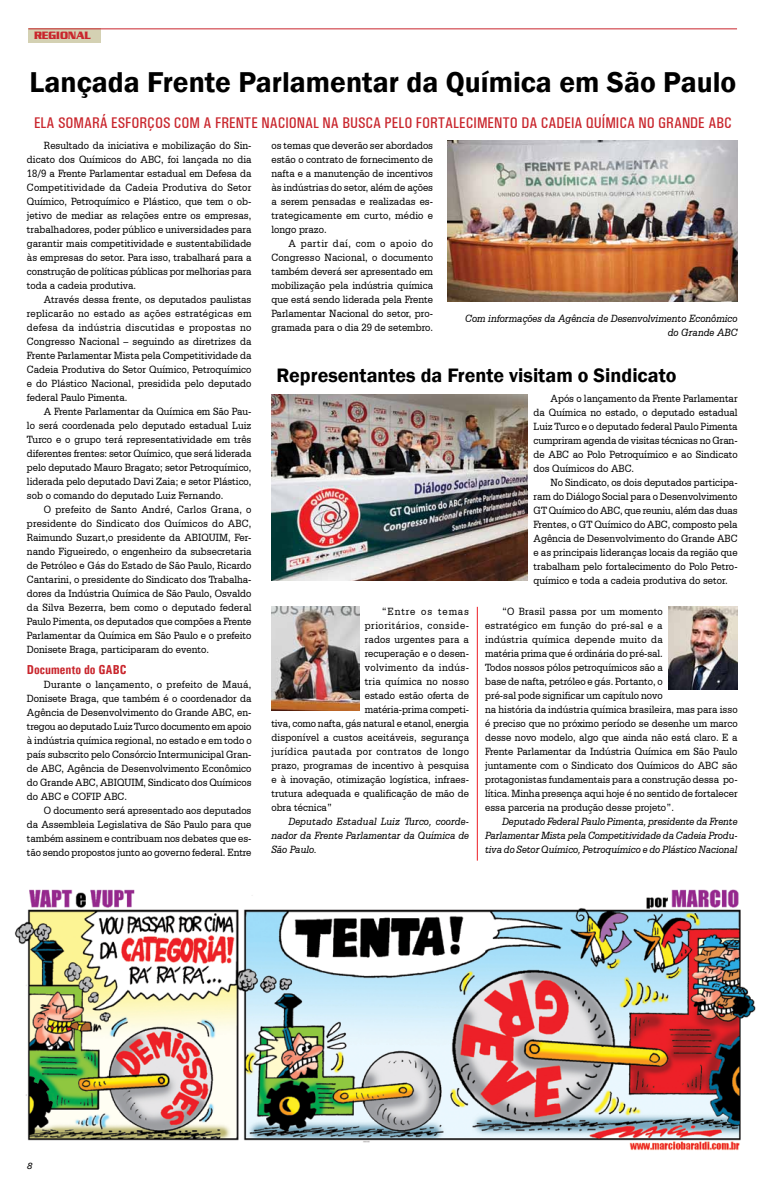
<style>
.page{position:relative;width:766px;height:1191px;background:#fff}
.page>*{position:absolute;margin:0;border:0;box-sizing:border-box;transform-origin:0 0}
.t1{font:600 29.5px "Franklin Gothic";color:#000}
.t2{font:600 20px "Franklin Gothic";color:#000}
.t3{font:500 condensed 15.5px "Univers";color:#c9252c}
.t4{font:700 condensed 13px "Univers";color:#c9252c}
.t5{font:11px/14px "Serifa BT";color:#000;text-align:justify;scale:.9 1}
.t6{font:italic 11px/14px "Serifa BT";color:#000;text-align:justify;scale:.9 1}
.t7{font:11px "Serifa BT";letter-spacing:.035em;color:#000;scale:.9 1}
.t8{font:11px "Serifa BT";letter-spacing:.05em;color:#000;scale:.9 1}
.t9{font:11px "Serifa BT";letter-spacing:.02em;color:#000;scale:.9 1}
.t10{font:11px "Serifa BT";letter-spacing:.08em;color:#000;scale:.9 1}
.t11{font:700 11px "Serpentine D";color:#c9252c;scale:.9 1}
.t12{font:italic 500 9px "Univers";color:#000}
</style>
<div class="page">
<div style="left:28px;top:29px;width:73px;height:14px;background:#d4d1b3"></div>
<hr style="left:28px;top:28px;width:708px;height:1px;background:#c9252c">
<img style="left:271px;top:607px;width:88px;height:103px">
<img style="left:668px;top:607px;width:68px;height:82px">
<img style="left:271px;top:395px;width:256px;height:185px">
<hr style="left:476px;top:607px;width:1px;height:253px;background:#ed1d24">
<img style="left:447px;top:140px;width:290px;height:162px">
<img style="left:14px;top:889px;width:742px;height:262px">
<p class="t11" style="left:34px;top:29px;width:65px">REGIONAL</p>
<h1 class="t1" style="left:30px;top:63px;width:708px">Lançada Frente Parlamentar da Química em São Paulo</h1>
<h3 class="t3" style="left:34px;top:113px;width:683px">ELA SOMARÁ ESFORÇOS COM A FRENTE NACIONAL NA BUSCA PELO FORTALECIMENTO DA CADEIA QUÍMICA NO GRANDE ABC</h3>
<p class="t5" style="left:271px;top:138px;width:181px">os temas que deverão ser abordados estão o contrato de fornecimento de nafta e a manutenção de incentivos às indústrias do setor, além de ações a serem pensadas e realizadas es&shy;trategicamente em curto, médio e longo prazo.</p>
<p class="t5" style="left:271px;top:236px;width:181px;text-indent:17px">A partir daí, com o apoio do Congresso Nacional, o documento também deverá ser apresentado em mobilização pela indústria química que está sendo liderada pela Frente Parlamentar Nacional do setor, pro&shy;gramada para o dia 29 de setembro.</p>
<p class="t5" style="left:27px;top:138px;width:251px;text-indent:17px">Resultado da iniciativa e mobilização do Sin&shy;dicato dos Químicos do ABC, foi lançada no dia 18/9 a Frente Parlamentar estadual em Defesa da Competitividade da Cadeia Produtiva do Setor Químico, Petroquímico e Plástico, que tem o ob&shy;jetivo de mediar as relações entre os empresas, trabalhadores, poder público e universidades para garantir mais competitividade e sustentabilidade às empresas do setor. Para isso, trabalhará para a construção de políticas públicas por melhorias para toda a cadeia produtiva.</p>
<p class="t5" style="left:27px;top:292px;width:251px;text-indent:17px">Através dessa frente, os deputados paulistas replicarão no estado as ações estratégicas em defesa da indústria discutidas e propostas no Congresso Nacional – seguindo as diretrizes da Frente Parlamentar Mista pela Competitividade da Cadeia Produtiva do Setor Químico, Petroquímico e do Plástico Nacional, presidida pelo deputado federal Paulo Pimenta.</p>
<p class="t5" style="left:27px;top:404px;width:251px;text-indent:17px">A Frente Parlamentar da Química em São Pau&shy;lo será coordenada pelo deputado estadual Luiz Turco e o grupo terá representatividade em três diferentes frentes: setor Químico, que será liderada pelo deputado Mauro Bragato; setor Petroquímico, liderada pelo deputado Davi Zaia; e setor Plástico, sob o comando do deputado Luiz Fernando.</p>
<p class="t5" style="left:27px;top:502px;width:251px;text-indent:17px">O prefeito de Santo André, Carlos Grana, o presidente do Sindicato dos Químicos do ABC, Raimundo Suzart,o presidente da ABIQUIM, Fer&shy;nando Figueiredo, o engenheiro da subsecretaria de Petróleo e Gás do Estado de São Paulo, Ricardo Cantarini, o presidente do Sindicato dos Trabalha&shy;dores da Indústria Química de São Paulo, Osvaldo da Silva Bezerra, bem como o deputado federal Paulo Pimenta, os deputados que compões a Frente Parlamentar da Química em São Paulo e o prefeito Donisete Braga, participaram do evento.</p>
<p class="t4" style="left:27px;top:662px;width:101px">Documento do GABC</p>
<p class="t5" style="left:27px;top:677px;width:251px;text-indent:17px">Durante o lançamento, o prefeito de Mauá, Donisete Braga, que também é o coordenador da Agência de Desenvolvimento do Grande ABC, en&shy;tregou ao deputado Luiz Turco documento em apoio à indústria química regional, no estado e em todo o país subscrito pelo Consórcio Intermunicipal Gran&shy;de ABC, Agência de Desenvolvimento Econômico do Grande ABC, ABIQUIM, Sindicato dos Químicos do ABC e COFIP ABC.</p>
<p class="t5" style="left:27px;top:803px;width:251px;text-indent:17px">O documento será apresentado aos deputados da Assembleia Legislativa de São Paulo para que também assinem e contribuam nos debates que es&shy;tão sendo propostos junto ao governo federal. Entre</p>
<p class="t6" style="left:465px;top:311px;width:304px;text-align:right">Com informações da Agência de Desenvolvimento Econômico do Grande ABC</p>
<h2 class="t2" style="left:276px;top:363px;width:401px">Representantes da Frente visitam o Sindicato</h2>
<p class="t5" style="left:533px;top:391px;width:228px;text-indent:17px">Após o lançamento da Frente Parlamentar da Química no estado, o deputado estadual Luiz Turco e o deputado federal Paulo Pimenta cumpriram agenda de visitas técnicas no Gran&shy;de ABC ao Polo Petroquímico e ao Sindicato dos Químicos do ABC.</p>
<p class="t5" style="left:533px;top:475px;width:228px;text-indent:17px">No Sindicato, os dois deputados participa&shy;ram do Diálogo Social para o Desenvolvimento GT Químico do ABC, que reuniu, além das duas Frentes, o GT Químico do ABC, composto pela Agência de Desenvolvimento do Grande ABC e as principais lideranças locais da região que trabalham pelo fortalecimento do Polo Petro&shy;químico e toda a cadeia produtiva do setor.</p>
<p class="t5" style="left:485px;top:604px;width:282px;text-align:left;text-indent:17px">“O Brasil passa por um momento<br>estratégico em função do pré-sal e a<br>indústria química depende muito da<br>matéria prima que é ordinária do pré-sal.<br>Todos nossos pólos petroquímicos são a<br>base de nafta, petróleo e gás. Portanto, o<br>pré-sal pode significar um capítulo novo<br>na história da indústria química brasileira, mas para isso é preciso que no próximo período se desenhe um marco desse novo modelo, algo que ainda não está claro. E a Frente Parlamentar da Indústria Química em São Paulo juntamente com o Sindicato dos Químicos do ABC são protagonistas fundamentais para a construção dessa po&shy;lítica. Minha presença aqui hoje é no sentido de fortalecer essa parceria na produção desse projeto”.</p>
<p class="t6" style="left:485px;top:814px;width:282px;text-indent:17px">Deputado Federal Paulo Pimenta, presidente da Frente Parlamentar Mista pela Competitividade da Cadeia Produ&shy;tiva do Setor Químico, Petroquímico e do Plástico Nacional</p>
<p class="t10" style="left:382px;top:605px;width:98px">“Entre os temas</p>
<p class="t8" style="left:365px;top:619px;width:117px">prioritários, conside-</p>
<p class="t5" style="left:365px;top:632px;width:117px">rados urgentes para a</p>
<p class="t5" style="left:365px;top:646px;width:117px">recuperação e o desen-</p>
<p class="t7" style="left:365px;top:661px;width:117px">volvimento da indús-</p>
<p class="t9" style="left:365px;top:675px;width:117px">tria química no nosso</p>
<p class="t5" style="left:365px;top:688px;width:117px">estado estão oferta de</p>
<p class="t5" style="left:365px;top:702px;width:117px">matéria-prima competi-</p>
<p class="t5" style="left:271px;top:716px;width:221px">tiva, como nafta, gás natural e etanol, energia</p>
<p class="t5" style="left:271px;top:730px;width:221px">disponível a custos aceitáveis, segurança</p>
<p class="t7" style="left:271px;top:745px;width:221px">jurídica pautada por contratos de longo</p>
<p class="t5" style="left:271px;top:758px;width:221px">prazo, programas de incentivo à pesquisa</p>
<p class="t5" style="left:271px;top:772px;width:221px">e à inovação, otimização logística, infraes-</p>
<p class="t5" style="left:271px;top:786px;width:221px">trutura adequada e qualificação de mão de</p>
<p class="t5" style="left:271px;top:800px;width:69px">obra técnica”</p>
<p class="t6" style="left:271px;top:814px;width:221px;text-indent:17px">Deputado Estadual Luiz Turco, coorde&shy;nador da Frente Parlamentar da Química de São Paulo.</p>
<p class="t12" style="left:27px;top:1159px;width:7px">8</p>
</div>
